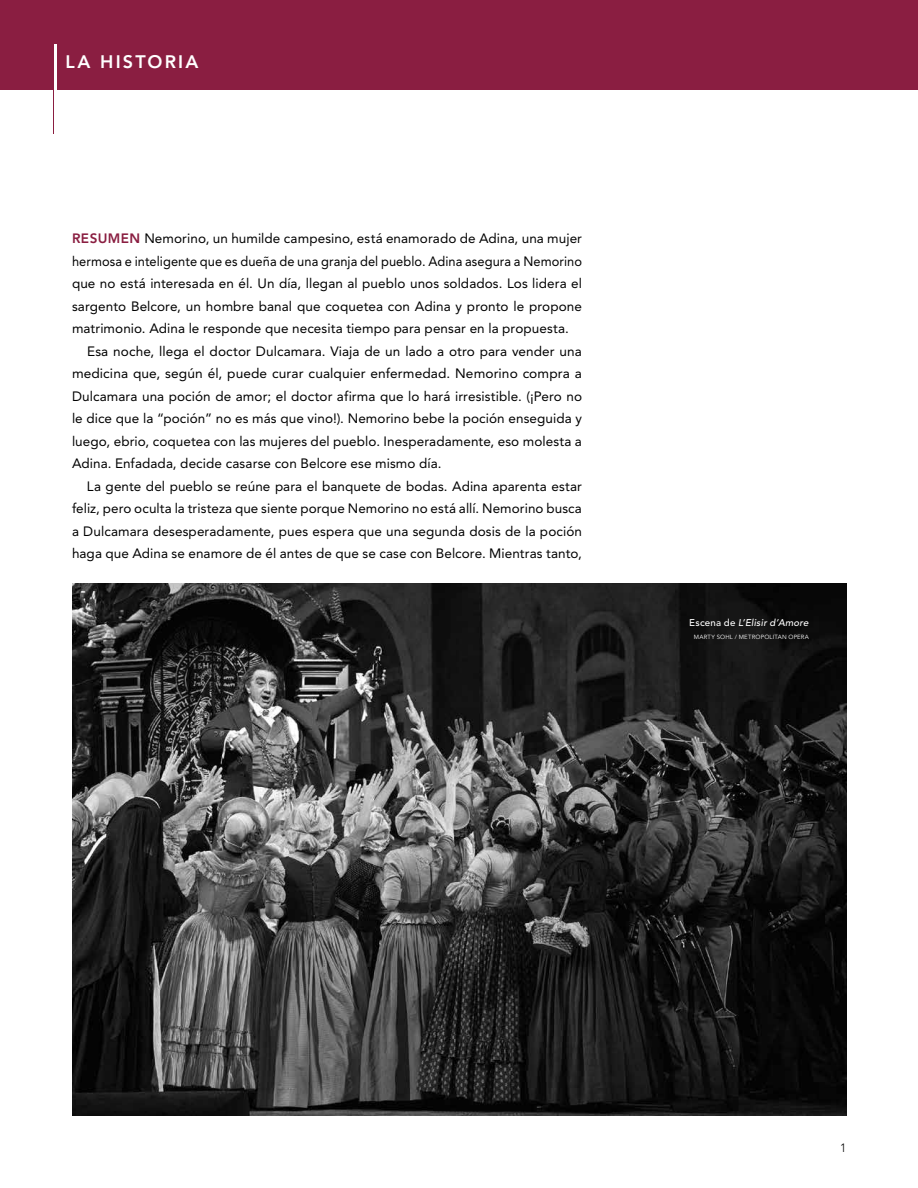
<style>
.page{position:relative;width:918px;height:1188px;background:#fff}
.page>*{position:absolute;margin:0;border:0;box-sizing:border-box;transform-origin:0 0}
.t1{font:300 90px "Avenir";color:#8a1e41;scale:.6 1}
.t2{font:800 18px "Avenir";letter-spacing:.12em;color:#fff}
.t3{font:13.5px "Avenir";letter-spacing:.005em;color:#000}
.t4{font:13.5px "Avenir";letter-spacing:.005em;color:#000;scale:.95 1}
.t5{font:300 12px "Avenir";color:#000}
.t6{font:italic 500 9.75px "Avenir";letter-spacing:.025em;color:#fff}
.t7{font:6px "Avenir";letter-spacing:.035em;color:#fff}
.s1{font-weight:800;color:#8a1e41}
.s2{font-style:normal}
</style>
<div class="page">
<div style="left:0;top:0;width:918px;height:90px;background:#8a1e41"></div>
<img style="left:72px;top:583px;width:774px;height:533px">
<h1 class="t1" style="left:48px;top:28px;width:21px">|</h1>
<h2 class="t2" style="left:65px;top:51px;width:134px">LA HISTORIA</h2>
<p class="t3" style="left:72px;top:230px;width:512px"><span class="s1">RESUMEN</span> Nemorino, un humilde campesino, está enamorado de Adina, una mujer</p>
<p class="t4" style="left:72px;top:253px;width:538px">hermosa e inteligente que es dueña de una granja del pueblo. Adina asegura a Nemorino</p>
<p class="t3" style="left:72px;top:275px;width:512px">que no está interesada en él. Un día, llegan al pueblo unos soldados. Los lidera el</p>
<p class="t3" style="left:72px;top:298px;width:512px">sargento Belcore, un hombre banal que coquetea con Adina y pronto le propone</p>
<p class="t3" style="left:72px;top:320px;width:499px">matrimonio. Adina le responde que necesita tiempo para pensar en la propuesta.</p>
<p class="t3" style="left:87px;top:343px;width:496px">Esa noche, llega el doctor Dulcamara. Viaja de un lado a otro para vender una</p>
<p class="t3" style="left:72px;top:365px;width:511px">medicina que, según él, puede curar cualquier enfermedad. Nemorino compra a</p>
<p class="t3" style="left:72px;top:388px;width:512px">Dulcamara una poción de amor; el doctor afirma que lo hará irresistible. (¡Pero no</p>
<p class="t3" style="left:72px;top:410px;width:512px">le dice que la “poción” no es más que vino!). Nemorino bebe la poción enseguida y</p>
<p class="t3" style="left:72px;top:433px;width:511px">luego, ebrio, coquetea con las mujeres del pueblo. Inesperadamente, eso molesta a</p>
<p class="t3" style="left:72px;top:455px;width:371px">Adina. Enfadada, decide casarse con Belcore ese mismo día.</p>
<p class="t3" style="left:87px;top:478px;width:497px">La gente del pueblo se reúne para el banquete de bodas. Adina aparenta estar</p>
<p class="t3" style="left:72px;top:500px;width:511px">feliz, pero oculta la tristeza que siente porque Nemorino no está allí. Nemorino busca</p>
<p class="t3" style="left:72px;top:523px;width:511px">a Dulcamara desesperadamente, pues espera que una segunda dosis de la poción</p>
<p class="t3" style="left:72px;top:545px;width:512px">haga que Adina se enamore de él antes de que se case con Belcore. Mientras tanto,</p>
<p class="t6" style="left:689px;top:616px;width:121px"><span class="s2">Escena de</span> L’Elisir d’Amore</p>
<p class="t7" style="left:694px;top:633px;width:117px">MARTY SOHL / METROPOLITAN OPERA</p>
<p class="t5" style="left:840px;top:1141px;width:8px">1</p>
</div>
